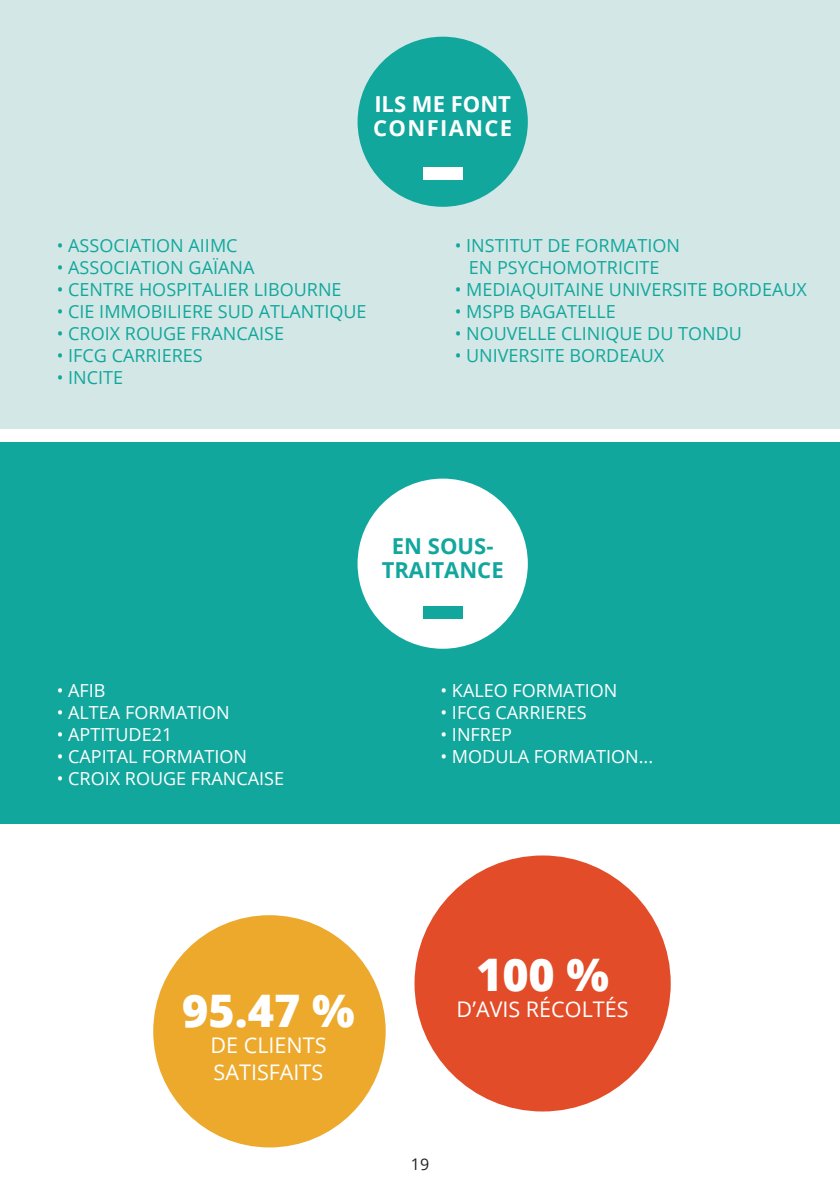
<style>
.page{position:relative;width:840px;height:1191px;background:#fff}
.page>*{position:absolute;margin:0;border:0;box-sizing:border-box;transform-origin:0 0}
.t1{font:800 44.8px "Open Sans";color:#fff}
.t2{font:700 22px "Open Sans";color:#12a79d}
.t3{font:700 22px "Open Sans";color:#fff}
.t4{font:700 22px "Open Sans";letter-spacing:.06em;color:#fff}
.t5{font:21.6px/27px "Open Sans";color:#fff}
.t6{font:18px "Open Sans";color:#12a79d}
.t7{font:18px "Open Sans";color:#fff}
.t8{font:16px "Open Sans";color:#231f20}
</style>
<div class="page">
<div style="left:0;top:0;width:839px;height:428px;background:#d3e8e6"></div>
<div style="left:0;top:442px;width:839px;height:382px;background:#12a79d"></div>
<div style="left:153px;top:915px;width:232px;height:232px;background:#eca92c;border-radius:50%"></div>
<div style="left:357px;top:37px;width:170px;height:170px;background:#12a79d;border-radius:50%"></div>
<div style="left:357px;top:478px;width:170px;height:171px;background:#fff;border-radius:50%"></div>
<div style="left:414px;top:855px;width:256px;height:256px;background:#e24c28;border-radius:50%"></div>
<div style="left:422px;top:167px;width:40px;height:13px;background:#fff"></div>
<div style="left:422px;top:606px;width:40px;height:13px;background:#12a79d"></div>
<p class="t3" style="left:374px;top:88px;width:138px">ILS ME FONT</p>
<p class="t4" style="left:373px;top:112px;width:140px">CONFIANCE</p>
<p class="t6" style="left:57px;top:233px;width:182px">• ASSOCIATION AIIMC</p>
<p class="t6" style="left:57px;top:255px;width:199px">• ASSOCIATION GAÏANA</p>
<p class="t6" style="left:57px;top:277px;width:286px">• CENTRE HOSPITALIER LIBOURNE</p>
<p class="t6" style="left:57px;top:299px;width:311px">• CIE IMMOBILIERE SUD ATLANTIQUE</p>
<p class="t6" style="left:57px;top:321px;width:229px">• CROIX ROUGE FRANCAISE</p>
<p class="t6" style="left:57px;top:343px;width:147px">• IFCG CARRIERES</p>
<p class="t6" style="left:57px;top:365px;width:68px">• INCITE</p>
<p class="t6" style="left:454px;top:233px;width:227px">• INSTITUT DE FORMATION</p>
<p class="t6" style="left:468px;top:255px;width:192px">EN PSYCHOMOTRICITE</p>
<p class="t6" style="left:454px;top:277px;width:353px">• MEDIAQUITAINE UNIVERSITE BORDEAUX</p>
<p class="t6" style="left:454px;top:299px;width:162px">• MSPB BAGATELLE</p>
<p class="t6" style="left:454px;top:321px;width:289px">• NOUVELLE CLINIQUE DU TONDU</p>
<p class="t6" style="left:454px;top:343px;width:211px">• UNIVERSITE BORDEAUX</p>
<p class="t7" style="left:57px;top:678px;width:50px">• AFIB</p>
<p class="t7" style="left:57px;top:700px;width:174px">• ALTEA FORMATION</p>
<p class="t7" style="left:57px;top:722px;width:117px">• APTITUDE21</p>
<p class="t7" style="left:57px;top:744px;width:192px">• CAPITAL FORMATION</p>
<p class="t7" style="left:57px;top:766px;width:229px">• CROIX ROUGE FRANCAISE</p>
<p class="t2" style="left:392px;top:530px;width:103px">EN SOUS-</p>
<p class="t2" style="left:381px;top:554px;width:123px">TRAITANCE</p>
<p class="t7" style="left:440px;top:678px;width:178px">• KALEO FORMATION</p>
<p class="t7" style="left:440px;top:700px;width:147px">• IFCG CARRIERES</p>
<p class="t7" style="left:440px;top:722px;width:73px">• INFREP</p>
<p class="t7" style="left:440px;top:744px;width:214px">• MODULA FORMATION...</p>
<p class="t1" style="left:182px;top:976px;width:174px">95.47 %</p>
<p class="t5" style="left:210px;top:1031px;width:117px">DE CLIENTS<br>SATISFAITS</p>
<p class="t1" style="left:475px;top:940px;width:135px">100 %</p>
<p class="t5" style="left:456px;top:995px;width:173px">D’AVIS RÉCOLTÉS</p>
<p class="t8" style="left:410px;top:1153px;width:20px">19</p>
</div>
